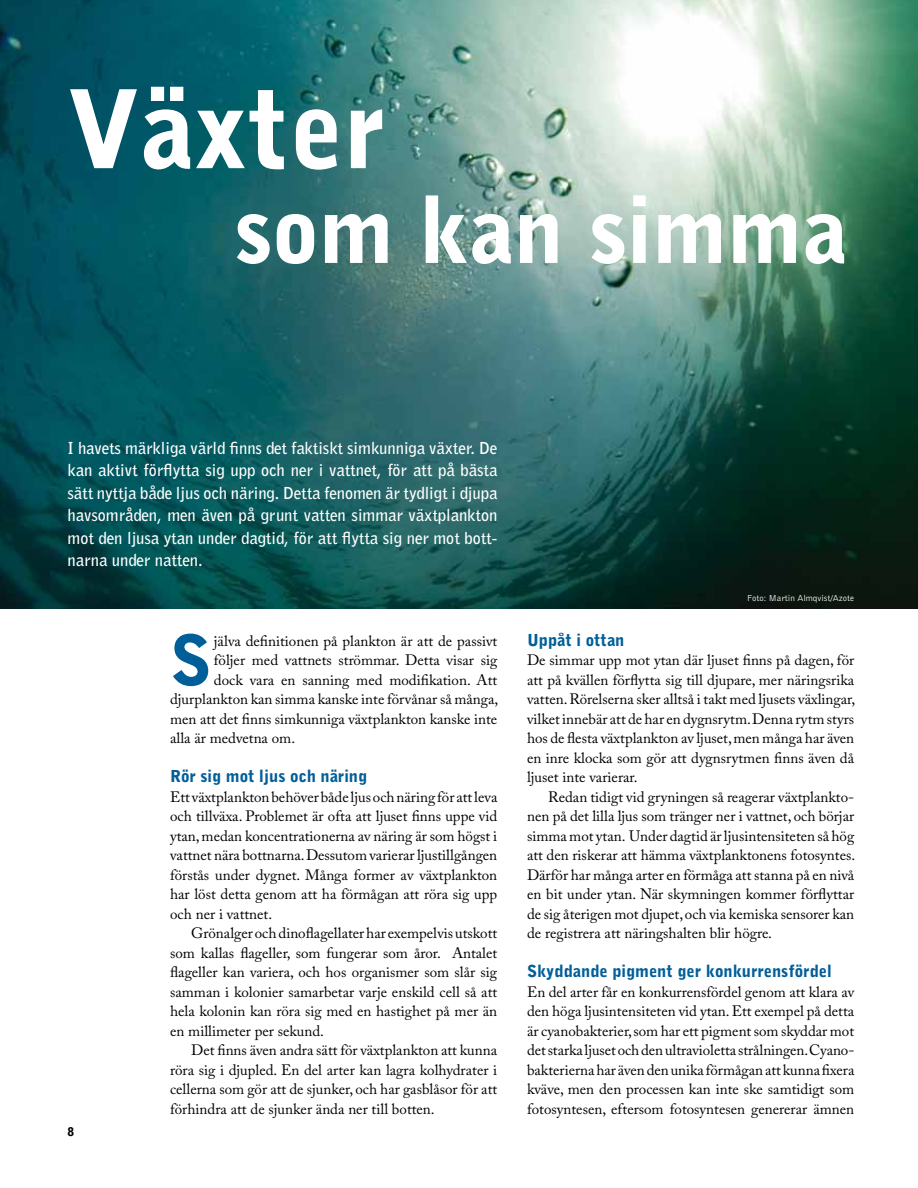
<style>
.page{position:relative;width:918px;height:1188px;background:#fff}
.page>*{position:absolute;margin:0;border:0;box-sizing:border-box;transform-origin:0 0}
.t1{font:900 108px "Bell Gothic BT";color:#fff}
.t2{font:900 90px "Bell Gothic BT";color:#fff}
.t3{font:900 68.4px "Bell Gothic BT";color:#005f99}
.t4{font:700 16.5px/22.5px "Bell Gothic BT";color:#fff;text-align:justify}
.t5{font:900 16.5px "Bell Gothic BT";color:#005f99}
.t6{font:15px/19.5px "Adobe Caslon Pro";color:#000;text-align:justify}
.t7{font:900 12px "Bell Gothic BT";color:#000}
.t8{font:9px "Bell Gothic BT";color:#fff}
</style>
<div class="page">
<img style="left:0;top:0;width:918px;height:609px">
<h1 class="t1" style="left:68px;top:61px;width:319px">Växter</h1>
<h2 class="t2" style="left:234px;top:174px;width:614px">som kan simma</h2>
<p class="t4" style="left:68px;top:436px;width:431px">I havets märkliga värld finns det faktiskt simkunniga växter. De kan aktivt förflytta sig upp och ner i vattnet, för att på bästa sätt nyttja både ljus och näring. Detta fenomen är tydligt i djupa havsområden, men även på grunt vatten simmar växtplankton mot den ljusa ytan under dagtid, för att flytta sig ner mot bott&shy;narna under natten.</p>
<p class="t7" style="left:68px;top:1125px;width:8px">8</p>
<h3 class="t3" style="left:170px;top:617px;width:37px">S</h3>
<p class="t6" style="left:214px;top:631px;width:285px">jälva definitionen på plankton är att de passivt</p>
<p class="t6" style="left:214px;top:650px;width:285px">följer med vattnets strömmar. Detta visar sig</p>
<p class="t6" style="left:214px;top:670px;width:285px">dock vara en sanning med modifikation. Att</p>
<p class="t6" style="left:170px;top:689px;width:330px">djurplankton kan simma kanske inte förvånar så många,</p>
<p class="t6" style="left:170px;top:709px;width:329px">men att det finns simkunniga växtplankton kanske inte</p>
<p class="t6" style="left:170px;top:728px;width:127px">alla är medvetna om.</p>
<p class="t5" style="left:170px;top:766px;width:199px">Rör sig mot ljus och näring</p>
<p class="t6" style="left:170px;top:787px;width:329px">Ett växtplankton behöver både ljus och näring för att leva och tillväxa. Problemet är ofta att ljuset finns uppe vid ytan, medan koncentrationerna av näring är som högst i vattnet nära bottnarna. Dessutom varierar ljustillgången förstås under dygnet. Många former av växtplankton har löst detta genom att ha förmågan att röra sig upp och ner i vattnet.</p>
<p class="t6" style="left:170px;top:923px;width:329px;text-indent:21px">Grönalger och dinoflagellater har exempelvis utskott som kallas flageller, som fungerar som åror. Antalet flageller kan variera, och hos organismer som slår sig samman i kolonier samarbetar varje enskild cell så att hela kolonin kan röra sig med en hastighet på mer än en millimeter per sekund.</p>
<p class="t6" style="left:170px;top:1040px;width:329px;text-indent:21px">Det finns även andra sätt för växtplankton att kunna röra sig i djupled. En del arter kan lagra kolhydrater i cellerna som gör att de sjunker, och har gasblåsor för att förhindra att de sjunker ända ner till botten.</p>
<p class="t8" style="left:747px;top:592px;width:109px">Foto: M artin Almqvist/Azote</p>
<p class="t5" style="left:527px;top:630px;width:99px">Uppåt i ottan</p>
<p class="t6" style="left:527px;top:650px;width:330px">De simmar upp mot ytan där ljuset finns på dagen, för att på kvällen förflytta sig till djupare, mer näringsrika vatten. Rörelserna sker alltså i takt med ljusets växlingar, vilket innebär att de har en dygnsrytm. Denna rytm styrs hos de flesta växtplankton av ljuset, men många har även en inre klocka som gör att dygnsrytmen finns även då ljuset inte varierar.</p>
<p class="t6" style="left:527px;top:787px;width:330px;text-indent:21px">Redan tidigt vid gryningen så reagerar växtplankto&shy;nen på det lilla ljus som tränger ner i vattnet, och börjar simma mot ytan. Under dagtid är ljusintensiteten så hög att den riskerar att hämma växtplanktonens fotosyntes.<br>Därför har många arter en förmåga att stanna på en nivå en bit under ytan. När skymningen kommer förflyttar de sig återigen mot djupet, och via kemiska sensorer kan de registrera att näringshalten blir högre.</p>
<p class="t5" style="left:527px;top:961px;width:306px">Skyddande pigment ger konkurrensfördel</p>
<p class="t6" style="left:527px;top:982px;width:329px">En del arter får en konkurrensfördel genom att klara av den höga ljusintensiteten vid ytan. Ett exempel på detta är cyanobakterier, som har ett pigment som skyddar mot det starka ljuset och den ultravioletta strålningen. Cyano&shy;bakterierna har även den unika förmågan att kunna fixera kväve, men den processen kan inte ske samtidigt som fotosyntesen, eftersom fotosyntesen genererar ämnen</p>
</div>
